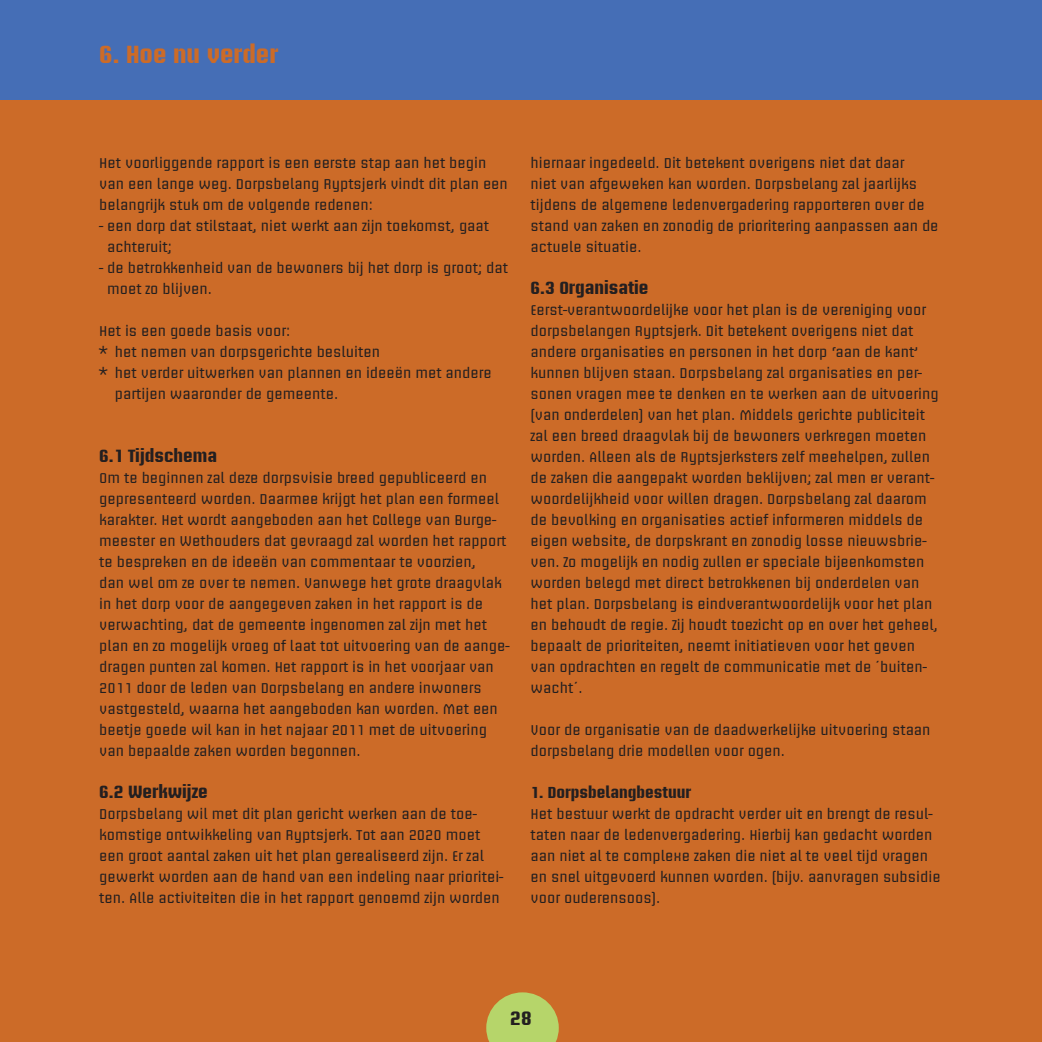
<style>
.page{position:relative;width:1042px;height:1042px;background:#cc6b28}
.page>*{position:absolute;margin:0;border:0;box-sizing:border-box;transform-origin:0 0}
.t1{font:700 24.5px "Briem Akademi Std";color:#cc6b28}
.t2{font:700 19.25px "Briem Akademi Std";color:#231f20}
.t3{font:700 17.5px "Briem Akademi Std";color:#231f20}
.t4{font:700 15.75px "Briem Akademi Std";color:#231f20}
.t5{font:14px/21px "Briem Akademi Std";color:#231f20}
</style>
<div class="page">
<div style="left:0;top:0;width:1042px;height:99px;background:#456eb6"></div>
<svg style="left:486px;top:992px;width:73px;height:50px"></svg>
<h1 class="t1" style="left:99px;top:41px;width:180px">6. Hoe nu verder</h1>
<p class="t5" style="left:99px;top:153px;width:410px">Het voorliggende rapport is een eerste stap aan het begin van een lange weg. Dorpsbelang Ryptsjerk vindt dit plan een belangrijk stuk om de volgende redenen:</p>
<p class="t5" style="left:107px;top:216px;width:384px;text-indent:-8px">- een dorp dat stilstaat, niet werkt aan zijn toekomst, gaat achteruit;</p>
<p class="t5" style="left:107px;top:258px;width:402px;text-indent:-8px">- de betrokkenheid van de bewoners bij het dorp is groot; dat moet zo blijven.</p>
<p class="t5" style="left:99px;top:321px;width:192px">Het is een goede basis voor:</p>
<p class="t5" style="left:99px;top:342px;width:282px">* het nemen van dorpsgerichte besluiten</p>
<p class="t5" style="left:99px;top:363px;width:394px">* het verder uitwerken van plannen en ideeën met andere</p>
<p class="t5" style="left:115px;top:384px;width:225px">partijen waaronder de gemeente.</p>
<p class="t3" style="left:99px;top:446px;width:119px">6.1 Tijdschema</p>
<p class="t5" style="left:99px;top:468px;width:412px">Om te beginnen zal deze dorpsvisie breed gepubliceerd en gepresenteerd worden. Daarmee krijgt het plan een formeel karakter. Het wordt aangeboden aan het College van Burge&shy;meester en Wethouders dat gevraagd zal worden het rapport te bespreken en de ideeën van commentaar te voorzien,<br>dan wel om ze over te nemen. Vanwege het grote draagvlak in het dorp voor de aangegeven zaken in het rapport is de verwachting, dat de gemeente ingenomen zal zijn met het plan en zo mogelijk vroeg of laat tot uitvoering van de aange&shy;dragen punten zal komen. Het rapport is in het voorjaar van 2011 door de leden van Dorpsbelang en andere inwoners vastgesteld, waarna het aangeboden kan worden. Met een beetje goede wil kan in het najaar 2011 met de uitvoering van bepaalde zaken worden begonnen.</p>
<p class="t3" style="left:99px;top:782px;width:110px">6.2 Werkwijze</p>
<p class="t5" style="left:99px;top:804px;width:406px">Dorpsbelang wil met dit plan gericht werken aan de toe&shy;komstige ontwikkeling van Ryptsjerk. Tot aan 2020 moet een groot aantal zaken uit het plan gerealiseerd zijn. Er zal gewerkt worden aan de hand van een indeling naar prioritei&shy;ten. Alle activiteiten die in het rapport genoemd zijn worden</p>
<p class="t5" style="left:530px;top:153px;width:409px">hiernaar ingedeeld. Dit betekent overigens niet dat daar<br>niet van afgeweken kan worden. Dorpsbelang zal jaarlijks tijdens de algemene ledenvergadering rapporteren over de stand van zaken en zonodig de prioritering aanpassen aan de actuele situatie.</p>
<p class="t3" style="left:530px;top:278px;width:120px">6.3 Organisatie</p>
<p class="t5" style="left:530px;top:300px;width:409px">Eerst-verantwoordelijke voor het plan is de vereniging voor dorpsbelangen Ryptsjerk. Dit betekent overigens niet dat andere organisaties en personen in het dorp ‘aan de kant’ kunnen blijven staan. Dorpsbelang zal organisaties en per&shy;sonen vragen mee te denken en te werken aan de uitvoering (van onderdelen) van het plan. Middels gerichte publiciteit zal een breed draagvlak bij de bewoners verkregen moeten worden. Alleen als de Ryptsjerksters zelf meehelpen, zullen de zaken die aangepakt worden beklijven; zal men er verant&shy;woordelijkheid voor willen dragen. Dorpsbelang zal daarom de bevolking en organisaties actief informeren middels de eigen website, de dorpskrant en zonodig losse nieuwsbrie&shy;ven. Zo mogelijk en nodig zullen er speciale bijeenkomsten worden belegd met direct betrokkenen bij onderdelen van het plan. Dorpsbelang is eindverantwoordelijk voor het plan en behoudt de regie. Zij houdt toezicht op en over het geheel, bepaalt de prioriteiten, neemt initiatieven voor het geven van opdrachten en regelt de communicatie met de ´buiten&shy;wacht´.</p>
<p class="t5" style="left:530px;top:720px;width:401px">Voor de organisatie van de daadwerkelijke uitvoering staan dorpsbelang drie modellen voor ogen.</p>
<p class="t4" style="left:530px;top:784px;width:162px">1. Dorpsbelangbestuur</p>
<p class="t5" style="left:530px;top:804px;width:411px">Het bestuur werkt de opdracht verder uit en brengt de resul&shy;taten naar de ledenvergadering. Hierbij kan gedacht worden aan niet al te complexe zaken die niet al te veel tijd vragen en snel uitgevoerd kunnen worden. (bijv. aanvragen subsidie voor ouderensoos).</p>
<h2 class="t2" style="left:510px;top:1007px;width:23px">28</h2>
</div>
